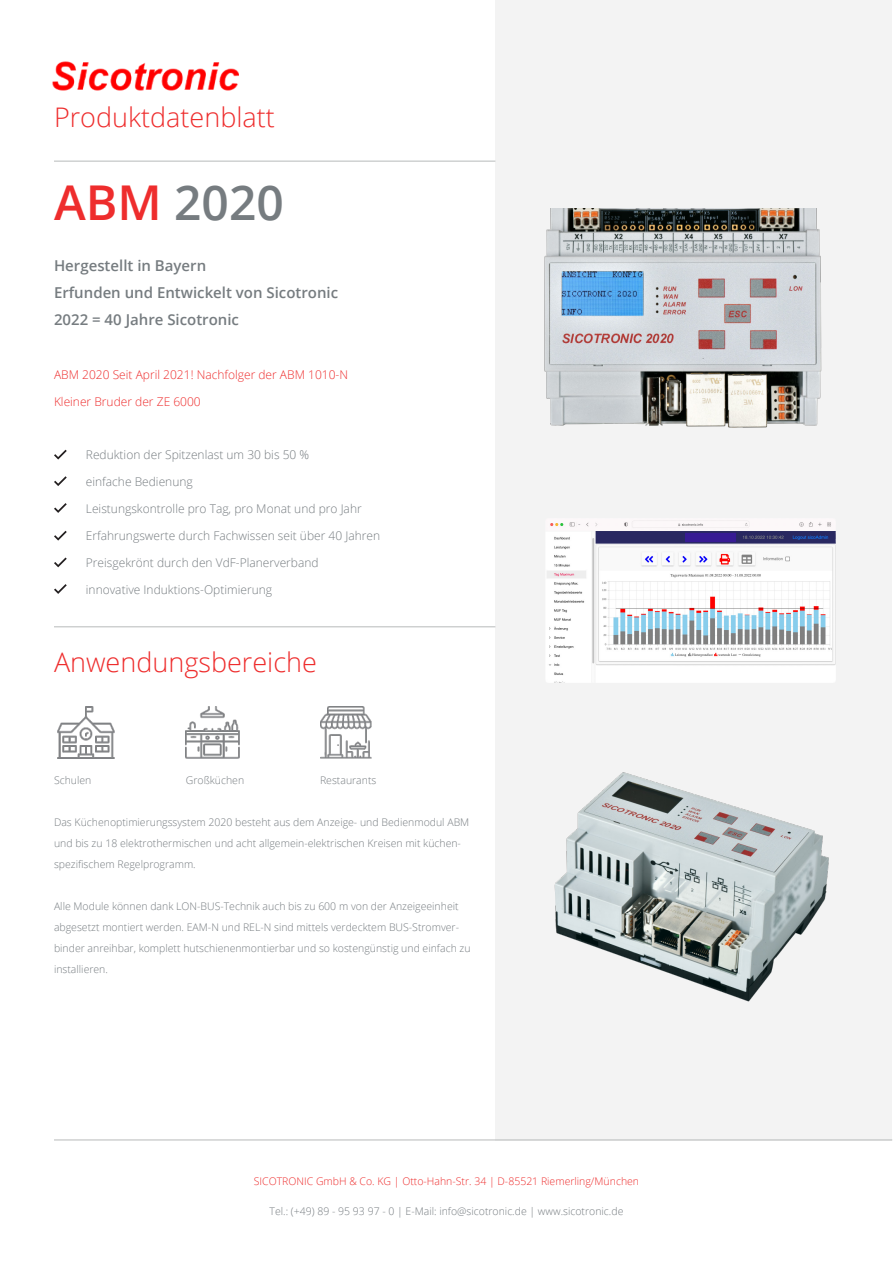
<style>
.page{position:relative;width:893px;height:1263px;background:#fff}
.page>*{position:absolute;margin:0;border:0;box-sizing:border-box;transform-origin:0 0}
.t1{font:600 48px "Open Sans";color:#767c80}
.t2{font:300 27px "Open Sans";color:#ee2d2d}
.t3{font:600 15px "Open Sans";color:#767c80}
.t4{font:300 12px "Open Sans";color:#767c80}
.t5{font:300 12px "Open Sans";color:#ee2d2d}
.t6{font:300 10.5px/21px "Open Sans";color:#767c80}
.t7{font:300 10.5px "Open Sans";color:#ee2d2d}
.s1{color:#ee2d2d}
</style>
<div class="page">
<svg style="left:54px;top:450px;width:13px;height:9px"></svg>
<svg style="left:54px;top:476px;width:13px;height:10px"></svg>
<svg style="left:54px;top:503px;width:13px;height:10px"></svg>
<svg style="left:54px;top:531px;width:13px;height:10px"></svg>
<svg style="left:54px;top:557px;width:13px;height:10px"></svg>
<svg style="left:54px;top:584px;width:13px;height:10px"></svg>
<img style="left:186px;top:707px;width:53px;height:51px">
<img style="left:52px;top:61px;width:187px;height:30px">
<div style="left:495px;top:0;width:397px;height:1140px;background:#f3f3f3"></div>
<img style="left:544px;top:208px;width:278px;height:220px">
<img style="left:546px;top:522px;width:290px;height:161px">
<hr style="left:54px;top:1139px;width:838px;height:1px;background:#b7baba">
<hr style="left:54px;top:626px;width:441px;height:1px;background:#b7baba">
<hr style="left:54px;top:161px;width:441px;height:1px;background:#b7baba">
<img style="left:554px;top:772px;width:275px;height:230px">
<img style="left:57px;top:707px;width:58px;height:51px">
<img style="left:320px;top:707px;width:51px;height:51px">
<p class="t2" style="left:54px;top:99px;width:222px">Produktdatenblatt</p>
<p class="t1" style="left:54px;top:169px;width:231px"><span class="s1">ABM</span> 2020</p>
<p class="t3" style="left:54px;top:256px;width:154px">Hergestellt in Bayern</p>
<p class="t3" style="left:54px;top:283px;width:286px">Erfunden und Entwickelt von Sicotronic</p>
<p class="t3" style="left:54px;top:310px;width:187px">2022 = 40 Jahre Sicotronic</p>
<p class="t5" style="left:54px;top:367px;width:296px">ABM 2020 Seit April 2021! Nachfolger der ABM 1010-N</p>
<p class="t5" style="left:54px;top:394px;width:148px">Kleiner Bruder der ZE 6000</p>
<p class="t4" style="left:86px;top:446px;width:225px">Reduktion der Spitzenlast um 30 bis 50 %</p>
<p class="t4" style="left:86px;top:473px;width:108px">einfache Bedienung</p>
<p class="t4" style="left:86px;top:500px;width:277px">Leistungskontrolle pro Tag, pro Monat und pro Jahr</p>
<p class="t4" style="left:86px;top:527px;width:296px">Erfahrungswerte durch Fachwissen seit über 40 Jahren</p>
<p class="t4" style="left:86px;top:554px;width:234px">Preisgekrönt durch den VdF-Planerverband</p>
<p class="t4" style="left:86px;top:581px;width:188px">innovative Induktions-Optimierung</p>
<p class="t2" style="left:54px;top:643px;width:264px">Anwendungsbereiche</p>
<p class="t6" style="left:54px;top:769px;width:39px">Schulen</p>
<p class="t6" style="left:186px;top:769px;width:60px">Großküchen</p>
<p class="t6" style="left:320px;top:769px;width:58px">Restaurants</p>
<p class="t6" style="left:54px;top:811px;width:417px">Das Küchenoptimierungssystem 2020 besteht aus dem Anzeige- und Bedienmodul ABM und bis zu 18 elektrothermischen und acht allgemein-elektrischen Kreisen mit küchen&shy;spezifischem Regelprogramm.</p>
<p class="t6" style="left:54px;top:895px;width:418px">Alle Module können dank LON-BUS-Technik auch bis zu 600 m von der Anzeigeeinheit abgesetzt montiert werden. EAM-N und REL-N sind mittels verdecktem BUS-Stromver&shy;binder anreihbar, komplett hutschienenmontierbar und so kostengünstig und einfach zu installieren.</p>
<p class="t7" style="left:254px;top:1174px;width:387px">SICOTRONIC GmbH &amp; Co. KG | Otto-Hahn-Str. 34 | D-85521 Riemerling/München</p>
<p class="t6" style="left:270px;top:1200px;width:355px">Tel.: (+49) 89 - 95 93 97 - 0 | E-Mail: info@sicotronic.de | www.sicotronic.de</p>
</div>
